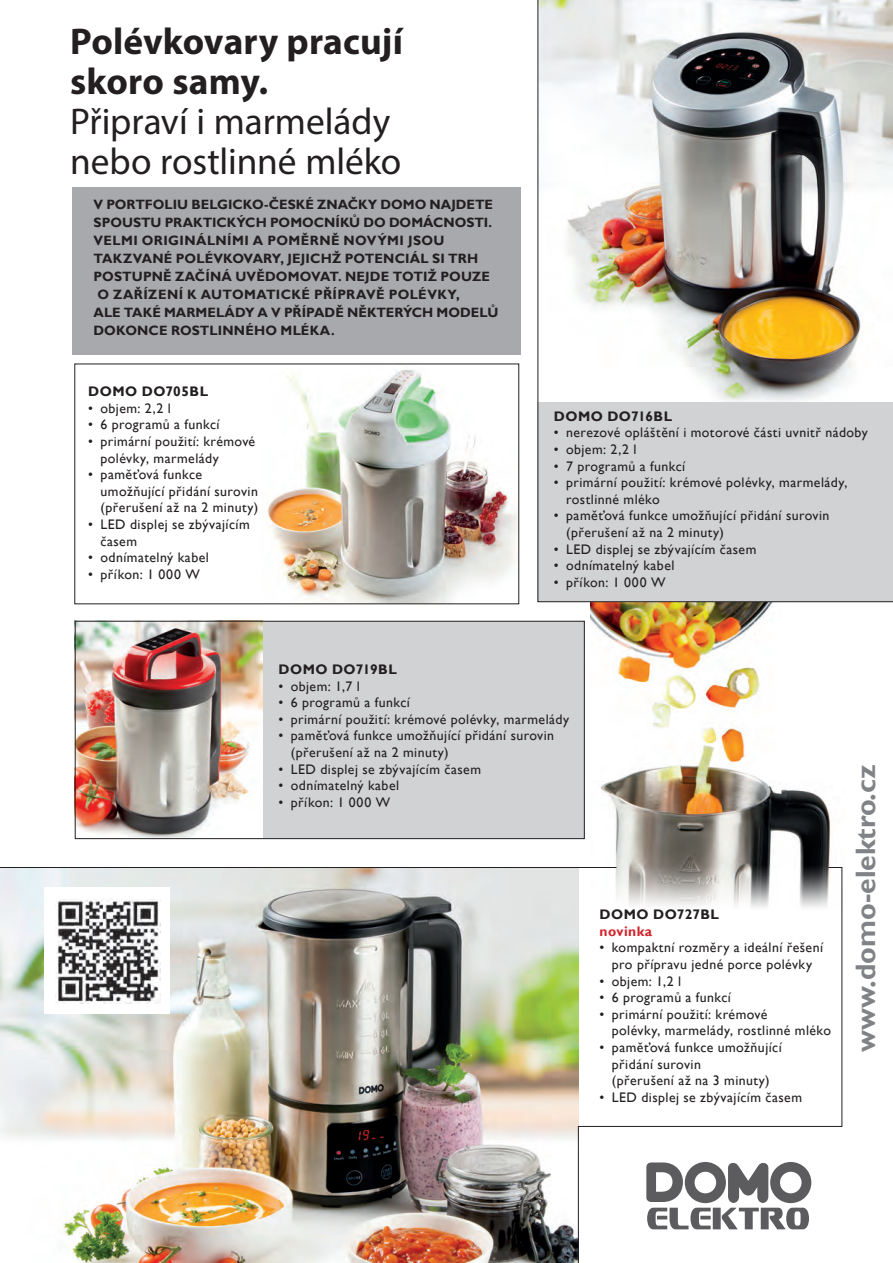
<style>
.page{position:relative;width:893px;height:1263px;background:#fff}
.page>*{position:absolute;margin:0;border:0;box-sizing:border-box;transform-origin:0 0}
.t1{font:37.35px/39.9px "Myriad Pro";color:#231f20}
.t2{font:700 37.35px/39.9px "Myriad Pro";letter-spacing:.005em;color:#231f20}
.t3{font:700 28.05px "Gill Sans";color:#808285}
.t4{font:13.8px/16.6px "Gill Sans";letter-spacing:.035em;color:#231f20}
.t5{font:700 13.8px "Gill Sans";letter-spacing:.035em;color:#231f20}
.t6{font:700 13.8px "Gill Sans";letter-spacing:.035em;color:#d1232a}
.t7{font:700 13.5px/18px "Gill Sans";letter-spacing:.005em;color:#231f20}
</style>
<div class="page">
<img style="left:591px;top:602px;width:254px;height:265px">
<div style="left:72px;top:187px;width:449px;height:168px;background:#a8a9ad"></div>
<div style="left:104px;top:621px;width:481px;height:218px;background:#d1d2d4"></div>
<img style="left:267px;top:370px;width:250px;height:232px">
<img style="left:77px;top:623px;width:185px;height:214px">
<img style="left:0;top:868px;width:578px;height:395px">
<div style="left:44px;top:887px;width:126px;height:127px;background:#fff"></div>
<img style="left:56px;top:898px;width:104px;height:105px">
<div style="left:75px;top:621px;width:510px;height:218px;border:1px solid #231f20"></div>
<hr style="left:0;top:867px;width:616px;height:1px;background:#231f20">
<svg style="left:578px;top:867px;width:265px;height:396px"></svg>
<svg style="left:828px;top:867px;width:14px;height:1px"></svg>
<svg style="left:537px;top:0;width:356px;height:602px"></svg>
<h1 class="t2" style="left:70px;top:21px;width:334px">Polévkovary pracují skoro samy.</h1>
<h1 class="t1" style="left:70px;top:101px;width:333px">Připraví i marmelády nebo rostlinné mléko</h1>
<p class="t7" style="left:94px;top:196px;width:406px">V PORTFOLIU BELGICKO-ČESKÉ ZNAČKY DOMO NAJDETE SPOUSTU PRAKTICKÝCH POMOCNÍKŮ DO DOMÁCNOSTI.<br>VELMI ORIGINÁLNÍMI A POMĚRNĚ NOVÝMI JSOU TAKZVANÉ POLÉVKOVARY, JEJICHŽ POTENCIÁL SI TRH POSTUPNĚ ZAČÍNÁ UVĚDOMOVAT. NEJDE TOTIŽ POUZE O ZAŘÍZENÍ K AUTOMATICKÉ PŘÍPRAVĚ POLÉVKY,<br>ALE TAKÉ MARMELÁDY A V PŘÍPADĚ NĚKTERÝCH MODELŮ DOKONCE ROSTLINNÉHO MLÉKA.</p>
<p class="t5" style="left:88px;top:383px;width:121px">DOMO DO705BL</p>
<p class="t4" style="left:88px;top:400px;width:84px">• objem: 2,2 l</p>
<p class="t4" style="left:88px;top:417px;width:133px">• 6 programů a funkcí</p>
<p class="t4" style="left:101px;top:433px;width:156px;text-indent:-12px">• primární použití: krémové polévky, marmelády</p>
<p class="t4" style="left:101px;top:466px;width:159px;text-indent:-12px">• paměťová funkce umožňující přidání surovin (přerušení až na 2 minuty)</p>
<p class="t4" style="left:101px;top:516px;width:151px;text-indent:-12px">• LED displej se zbývajícím časem</p>
<p class="t4" style="left:88px;top:549px;width:122px">• odnímatelný kabel</p>
<p class="t4" style="left:88px;top:566px;width:113px">• příkon: 1 000 W</p>
<p class="t5" style="left:554px;top:408px;width:120px">DOMO DO716BL</p>
<p class="t4" style="left:554px;top:425px;width:315px">• nerezové opláštění i motorové části uvnitř nádoby</p>
<p class="t4" style="left:554px;top:441px;width:84px">• objem: 2,2 l</p>
<p class="t4" style="left:554px;top:458px;width:133px">• 7 programů a funkcí</p>
<p class="t4" style="left:566px;top:474px;width:283px;text-indent:-12px">• primární použití: krémové polévky, marmelády, rostlinné mléko</p>
<p class="t4" style="left:566px;top:508px;width:265px;text-indent:-12px">• paměťová funkce umožňující přidání surovin (přerušení až na 2 minuty)</p>
<p class="t4" style="left:554px;top:541px;width:204px">• LED displej se zbývajícím časem</p>
<p class="t4" style="left:554px;top:557px;width:122px">• odnímatelný kabel</p>
<p class="t4" style="left:554px;top:574px;width:113px">• příkon: 1 000 W</p>
<p class="t5" style="left:279px;top:661px;width:120px">DOMO DO719BL</p>
<p class="t4" style="left:279px;top:678px;width:83px">• objem: 1,7 l</p>
<p class="t4" style="left:279px;top:694px;width:133px">• 6 programů a funkcí</p>
<p class="t4" style="left:279px;top:711px;width:292px">• primární použití: krémové polévky, marmelády</p>
<p class="t4" style="left:291px;top:728px;width:265px;text-indent:-12px">• paměťová funkce umožňující přidání surovin (přerušení až na 2 minuty)</p>
<p class="t4" style="left:279px;top:761px;width:204px">• LED displej se zbývajícím časem</p>
<p class="t4" style="left:279px;top:777px;width:122px">• odnímatelný kabel</p>
<p class="t4" style="left:279px;top:794px;width:113px">• příkon: 1 000 W</p>
<p class="t5" style="left:600px;top:906px;width:121px">DOMO DO727BL</p>
<p class="t6" style="left:600px;top:923px;width:54px">novinka</p>
<p class="t4" style="left:600px;top:940px;width:225px;text-align:center">• kompaktní rozměry a ideální řešení pro přípravu jedné porce polévky</p>
<p class="t4" style="left:600px;top:973px;width:83px">• objem: 1,2 l</p>
<p class="t4" style="left:600px;top:989px;width:133px">• 6 programů a funkcí</p>
<p class="t4" style="left:612px;top:1006px;width:221px;text-indent:-12px">• primární použití: krémové<br>polévky, marmelády, rostlinné mléko</p>
<p class="t4" style="left:612px;top:1039px;width:171px;text-indent:-12px">• paměťová funkce umožňující přidání surovin<br>(přerušení až na 3 minuty)</p>
<p class="t4" style="left:600px;top:1089px;width:204px">• LED displej se zbývajícím časem</p>
<h2 class="t3" style="left:849px;top:1051px;width:289px;rotate:-90deg">www.domo-elektro.cz</h2>
</div>
